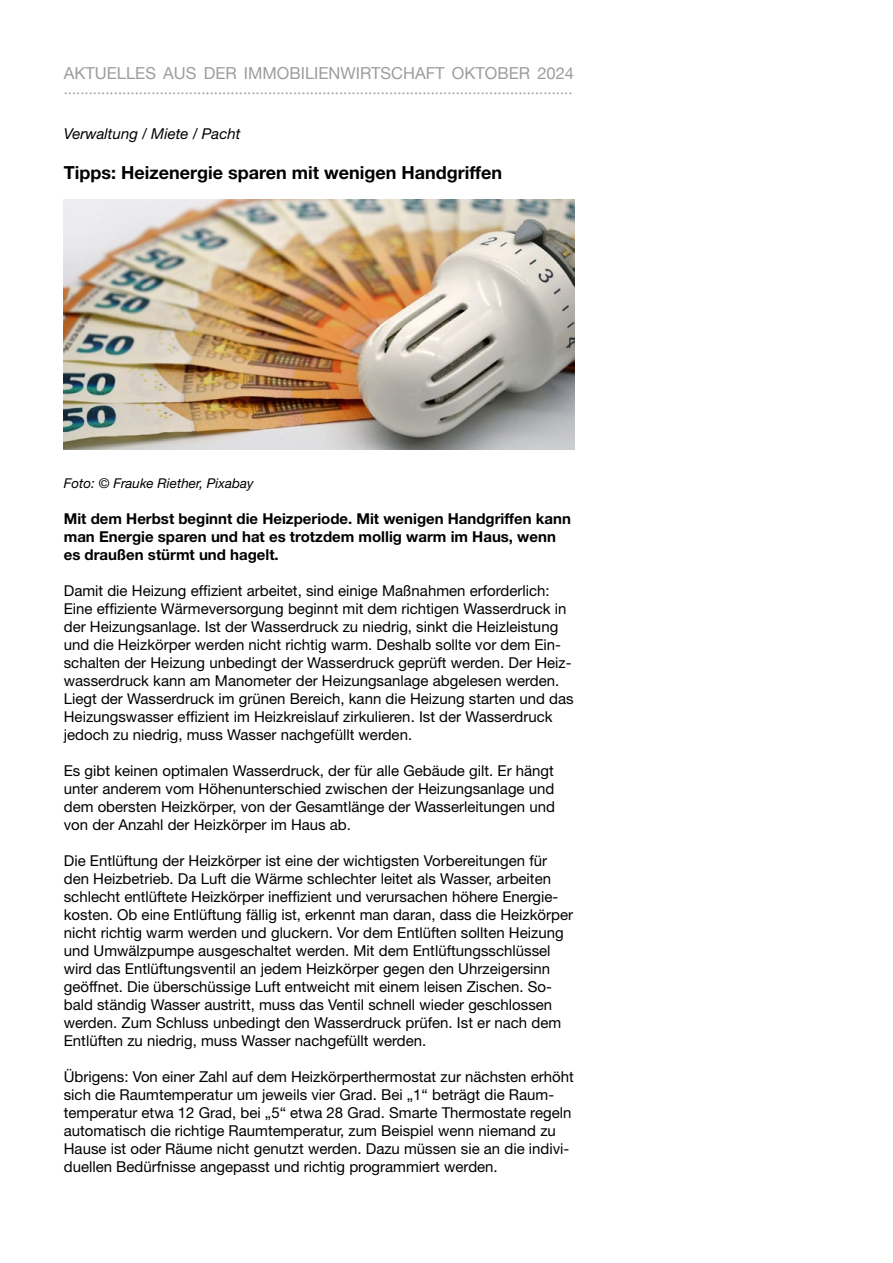
<style>
.page{position:relative;width:893px;height:1263px;background:#fff}
.page>*{position:absolute;margin:0;border:0;box-sizing:border-box;transform-origin:0 0}
.t1{font:700 18px "Helvetica Neue LT";color:#000}
.t2{font:16.5px "Helvetica Neue";color:#9d9d9c}
.t3{font:15px/18px "Helvetica Neue LT";color:#000}
.t4{font:700 15px/18px "Helvetica Neue LT";color:#000}
.t5{font:15px "Helvetica Neue";color:#9d9d9c}
.t6{font:italic 15px "Helvetica Neue LT";color:#000}
.t7{font:italic 13.5px "Helvetica Neue LT";color:#000}
</style>
<div class="page">
<img style="left:64px;top:200px;width:510px;height:250px">
<p class="t2" style="left:64px;top:62px;width:512px">AKTUELLES AUS DER IMMOBILIENWIRTSCHAFT OKTOBER 2024</p>
<p class="t5" style="left:64px;top:81px;width:510px">··························································································································</p>
<p class="t6" style="left:64px;top:125px;width:178px">Verwaltung / Miete / Pacht</p>
<p class="t1" style="left:64px;top:161px;width:440px">Tipps: Heizenergie sparen mit wenigen Handgriffen</p>
<p class="t7" style="left:64px;top:475px;width:191px">Foto: © Frauke Riether, Pixabay</p>
<p class="t4" style="left:64px;top:509px;width:509px">Mit dem Herbst beginnt die Heizperiode. Mit wenigen Handgriffen kann man Energie sparen und hat es trotzdem mollig warm im Haus, wenn es draußen stürmt und hagelt.</p>
<p class="t3" style="left:64px;top:581px;width:511px">Damit die Heizung effizient arbeitet, sind einige Maßnahmen erforderlich:<br>Eine effiziente Wärmeversorgung beginnt mit dem richtigen Wasserdruck in der Heizungsanlage. Ist der Wasserdruck zu niedrig, sinkt die Heizleistung und die Heizkörper werden nicht richtig warm. Deshalb sollte vor dem Ein&shy;schalten der Heizung unbedingt der Wasserdruck geprüft werden. Der Heiz&shy;wasserdruck kann am Manometer der Heizungsanlage abgelesen werden.<br>Liegt der Wasserdruck im grünen Bereich, kann die Heizung starten und das Heizungswasser effizient im Heizkreislauf zirkulieren. Ist der Wasserdruck jedoch zu niedrig, muss Wasser nachgefüllt werden.</p>
<p class="t3" style="left:64px;top:761px;width:493px;text-align:justify">Es gibt keinen optimalen Wasserdruck, der für alle Gebäude gilt. Er hängt unter anderem vom Höhenunterschied zwischen der Heizungsanlage und dem obersten Heizkörper, von der Gesamtlänge der Wasserleitungen und von der Anzahl der Heizkörper im Haus ab.</p>
<p class="t3" style="left:64px;top:851px;width:511px">Die Entlüftung der Heizkörper ist eine der wichtigsten Vorbereitungen für den Heizbetrieb. Da Luft die Wärme schlechter leitet als Wasser, arbeiten schlecht entlüftete Heizkörper ineffizient und verursachen höhere Energie&shy;kosten. Ob eine Entlüftung fällig ist, erkennt man daran, dass die Heizkörper nicht richtig warm werden und gluckern. Vor dem Entlüften sollten Heizung und Umwälzpumpe ausgeschaltet werden. Mit dem Entlüftungsschlüssel wird das Entlüftungsventil an jedem Heizkörper gegen den Uhrzeigersinn geöffnet. Die überschüssige Luft entweicht mit einem leisen Zischen. So&shy;bald ständig Wasser austritt, muss das Ventil schnell wieder geschlossen werden. Zum Schluss unbedingt den Wasserdruck prüfen. Ist er nach dem Entlüften zu niedrig, muss Wasser nachgefüllt werden.</p>
<p class="t3" style="left:64px;top:1067px;width:512px">Übrigens: Von einer Zahl auf dem Heizkörperthermostat zur nächsten erhöht sich die Raumtemperatur um jeweils vier Grad. Bei „1“ beträgt die Raum&shy;temperatur etwa 12 Grad, bei „5“ etwa 28 Grad. Smarte Thermostate regeln automatisch die richtige Raumtemperatur, zum Beispiel wenn niemand zu Hause ist oder Räume nicht genutzt werden. Dazu müssen sie an die indivi&shy;duellen Bedürfnisse angepasst und richtig programmiert werden.</p>
</div>
